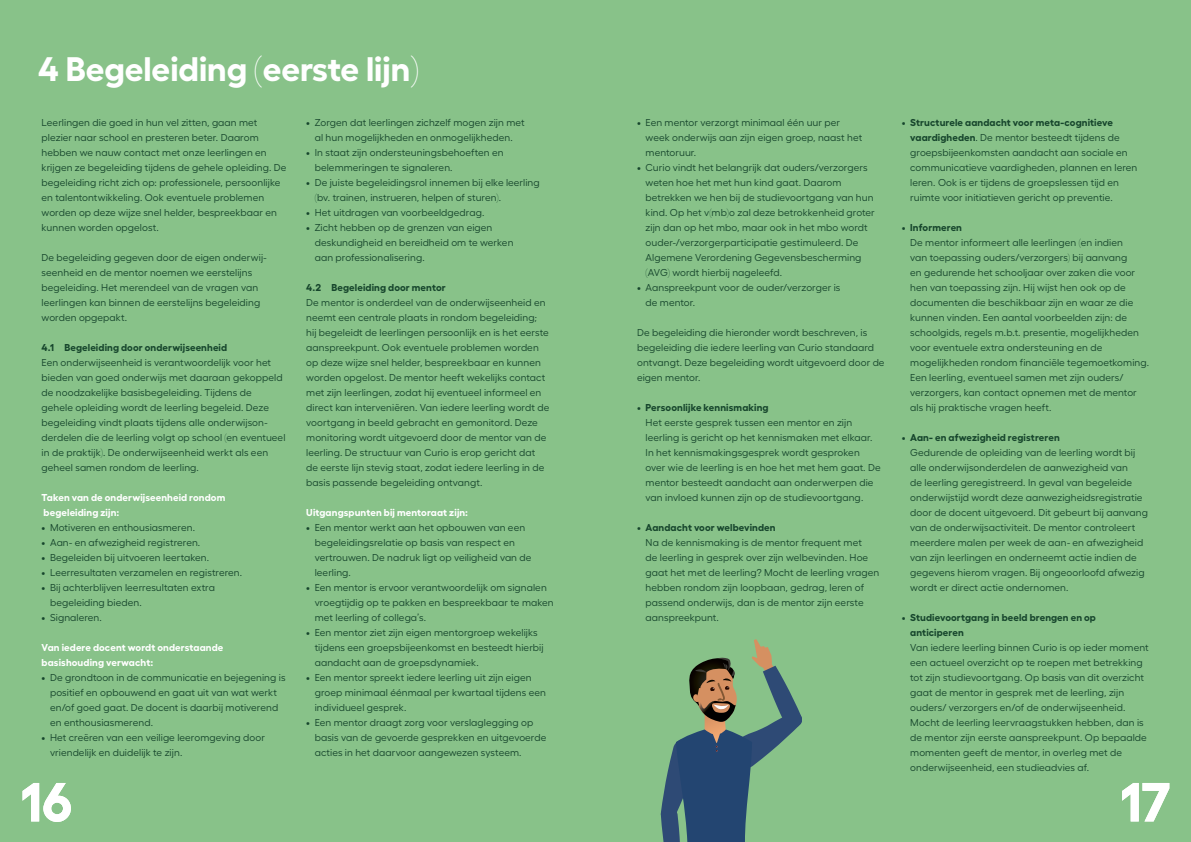
<style>
.page{position:relative;width:1191px;height:842px;background:#88c289}
.page>*{position:absolute;margin:0;border:0;box-sizing:border-box;transform-origin:0 0}
.t1{font:700 55px "Fellix";color:#fff}
.t2{font:700 34px "Fellix";color:#fff}
.t3{font:10px/15px "Fellix";letter-spacing:.01em;color:#16452c}
.t4{font:700 10px/15px "Fellix";letter-spacing:.01em;color:#16452c}
.t5{font:700 10px/15px "Fellix";letter-spacing:.01em;color:#fff}
.s1{font-weight:700}
</style>
<div class="page">
<svg style="left:660px;top:639px;width:142px;height:203px"></svg>
<h2 class="t2" style="left:38px;top:41px;width:382px">4 Begeleiding (eerste lijn)</h2>
<p class="t3" style="left:42px;top:114px;width:246px">Leerlingen die goed in hun vel zitten, gaan met plezier naar school en presteren beter. Daarom hebben we nauw contact met onze leerlingen en krijgen ze begeleiding tijdens de gehele opleiding. De begeleiding richt zich op: professionele, persoonlijke en talentontwikkeling. Ook eventuele problemen worden op deze wijze snel helder, bespreekbaar en kunnen worden opgelost.</p>
<p class="t3" style="left:42px;top:249px;width:226px">De begeleiding gegeven door de eigen onderwij&shy;seenheid en de mentor noemen we eerstelijns begeleiding. Het merendeel van de vragen van leerlingen kan binnen de eerstelijns begeleiding worden opgepakt.</p>
<p class="t4" style="left:42px;top:338px;width:187px">4.1 Begeleiding door onderwijseenheid</p>
<p class="t3" style="left:42px;top:354px;width:245px">Een onderwijseenheid is verantwoordelijk voor het bieden van goed onderwijs met daaraan gekoppeld de noodzakelijke basisbegeleiding. Tijdens de gehele opleiding wordt de leerling begeleid. Deze begeleiding vindt plaats tijdens alle onderwijson&shy;derdelen die de leerling volgt op school (en eventueel in de praktijk). De onderwijseenheid werkt als een geheel samen rondom de leerling.</p>
<p class="t5" style="left:42px;top:488px;width:185px">Taken van de onderwijseenheid rondom begeleiding zijn:</p>
<p class="t3" style="left:42px;top:519px;width:155px"><span class="s1">•</span> Motiveren en enthousiasmeren.</p>
<p class="t3" style="left:42px;top:534px;width:160px"><span class="s1">•</span> Aan- en afwezigheid registreren.</p>
<p class="t3" style="left:42px;top:549px;width:169px"><span class="s1">•</span> Begeleiden bij uitvoeren leertaken.</p>
<p class="t3" style="left:42px;top:564px;width:202px"><span class="s1">•</span> Leerresultaten verzamelen en registreren.</p>
<p class="t3" style="left:50px;top:579px;width:166px;text-indent:-8px"><span class="s1">•</span> Bij achterblijven leerresultaten extra begeleiding bieden.</p>
<p class="t3" style="left:42px;top:609px;width:62px"><span class="s1">•</span> Signaleren.</p>
<p class="t5" style="left:42px;top:638px;width:183px">Van iedere docent wordt onderstaande basishouding verwacht:</p>
<p class="t3" style="left:50px;top:669px;width:237px;text-indent:-8px"><span class="s1">•</span> De grondtoon in de communicatie en bejegening is positief en opbouwend en gaat uit van wat werkt en/of goed gaat. De docent is daarbij motiverend en enthousiasmerend.</p>
<p class="t3" style="left:50px;top:729px;width:216px;text-indent:-8px"><span class="s1">•</span> Het creëren van een veilige leeromgeving door vriendelijk en duidelijk te zijn.</p>
<p class="t3" style="left:306px;top:114px;width:220px;text-align:center"><span class="s1">•</span> Zorgen dat leerlingen zichzelf mogen zijn met al hun mogelijkheden en onmogelijkheden.</p>
<p class="t3" style="left:315px;top:144px;width:190px;text-indent:-8px"><span class="s1">•</span> In staat zijn ondersteuningsbehoeften en belemmeringen te signaleren.</p>
<p class="t3" style="left:315px;top:174px;width:226px;text-indent:-8px"><span class="s1">•</span> De juiste begeleidingsrol innemen bij elke leerling (bv. trainen, instrueren, helpen of sturen).</p>
<p class="t3" style="left:306px;top:204px;width:180px"><span class="s1">•</span> Het uitdragen van voorbeeldgedrag.</p>
<p class="t3" style="left:315px;top:219px;width:200px;text-indent:-8px"><span class="s1">•</span> Zicht hebben op de grenzen van eigen deskundigheid en bereidheid om te werken aan professionalisering.</p>
<p class="t4" style="left:306px;top:278px;width:141px">4.2 Begeleiding door mentor</p>
<p class="t3" style="left:306px;top:294px;width:244px">De mentor is onderdeel van de onderwijseenheid en neemt een centrale plaats in rondom begeleiding; hij begeleidt de leerlingen persoonlijk en is het eerste aanspreekpunt. Ook eventuele problemen worden op deze wijze snel helder, bespreekbaar en kunnen worden opgelost. De mentor heeft wekelijks contact met zijn leerlingen, zodat hij eventueel informeel en direct kan interveniëren. Van iedere leerling wordt de voortgang in beeld gebracht en gemonitord. Deze monitoring wordt uitgevoerd door de mentor van de leerling. De structuur van Curio is erop gericht dat de eerste lijn stevig staat, zodat iedere leerling in de basis passende begeleiding ontvangt.</p>
<p class="t5" style="left:306px;top:503px;width:163px">Uitgangspunten bij mentoraat zijn:</p>
<p class="t3" style="left:315px;top:519px;width:218px;text-indent:-8px"><span class="s1">•</span> Een mentor werkt aan het opbouwen van een begeleidingsrelatie op basis van respect en vertrouwen. De nadruk ligt op veiligheid van de leerling.</p>
<p class="t3" style="left:315px;top:579px;width:240px;text-indent:-8px"><span class="s1">•</span> Een mentor is ervoor verantwoordelijk om signalen vroegtijdig op te pakken en bespreekbaar te maken met leerling of collega’s.</p>
<p class="t3" style="left:315px;top:624px;width:230px;text-indent:-8px"><span class="s1">•</span> Een mentor ziet zijn eigen mentorgroep wekelijks tijdens een groepsbijeenkomst en besteedt hierbij aandacht aan de groepsdynamiek.</p>
<p class="t3" style="left:315px;top:669px;width:233px;text-indent:-8px"><span class="s1">•</span> Een mentor spreekt iedere leerling uit zijn eigen groep minimaal éénmaal per kwartaal tijdens een individueel gesprek.</p>
<p class="t3" style="left:315px;top:714px;width:233px;text-indent:-8px"><span class="s1">•</span> Een mentor draagt zorg voor verslaglegging op basis van de gevoerde gesprekken en uitgevoerde acties in het daarvoor aangewezen systeem.</p>
<p class="t3" style="left:645px;top:114px;width:218px;text-indent:-8px"><span class="s1">•</span> Een mentor verzorgt minimaal één uur per week onderwijs aan zijn eigen groep, naast het mentoruur.</p>
<p class="t3" style="left:645px;top:159px;width:231px;text-indent:-8px"><span class="s1">•</span> Curio vindt het belangrijk dat ouders/verzorgers weten hoe het met hun kind gaat. Daarom betrekken we hen bij de studievoortgang van hun kind. Op het v(mb)o zal deze betrokkenheid groter zijn dan op het mbo, maar ook in het mbo wordt ouder-/verzorgerparticipatie gestimuleerd. De Algemene Verordening Gegevensbescherming (AVG) wordt hierbij nageleefd.</p>
<p class="t3" style="left:645px;top:279px;width:196px;text-indent:-8px"><span class="s1">•</span> Aanspreekpunt voor de ouder/verzorger is de mentor.</p>
<p class="t3" style="left:637px;top:324px;width:249px">De begeleiding die hieronder wordt beschreven, is begeleiding die iedere leerling van Curio standaard ontvangt. Deze begeleiding wordt uitgevoerd door de eigen mentor.</p>
<p class="t4" style="left:637px;top:398px;width:133px">• Persoonlijke kennismaking</p>
<p class="t3" style="left:645px;top:414px;width:236px">Het eerste gesprek tussen een mentor en zijn leerling is gericht op het kennismaken met elkaar.<br>In het kennismakingsgesprek wordt gesproken over wie de leerling is en hoe het met hem gaat. De mentor besteedt aandacht aan onderwerpen die van invloed kunnen zijn op de studievoortgang.</p>
<p class="t4" style="left:637px;top:518px;width:140px">• Aandacht voor welbevinden</p>
<p class="t3" style="left:645px;top:534px;width:235px">Na de kennismaking is de mentor frequent met<br>de leerling in gesprek over zijn welbevinden. Hoe gaat het met de leerling? Mocht de leerling vragen hebben rondom zijn loopbaan, gedrag, leren of passend onderwijs, dan is de mentor zijn eerste aanspreekpunt.</p>
<p class="t3" style="left:910px;top:114px;width:229px;text-indent:-8px"><span class="s1">• Structurele aandacht voor meta-cognitieve vaardigheden</span>. De mentor besteedt tijdens de groepsbijeenkomsten aandacht aan sociale en communicatieve vaardigheden, plannen en leren leren. Ook is er tijdens de groepslessen tijd en ruimte voor initiatieven gericht op preventie.</p>
<p class="t4" style="left:901px;top:218px;width:62px">• Informeren</p>
<p class="t3" style="left:910px;top:234px;width:240px">De mentor informeert alle leerlingen (en indien<br>van toepassing ouders/verzorgers) bij aanvang<br>en gedurende het schooljaar over zaken die voor hen van toepassing zijn. Hij wijst hen ook op de documenten die beschikbaar zijn en waar ze die kunnen vinden. Een aantal voorbeelden zijn: de schoolgids, regels m.b.t. presentie, mogelijkheden voor eventuele extra ondersteuning en de mogelijkheden rondom financiële tegemoetkoming.<br>Een leerling, eventueel samen met zijn ouders/ verzorgers, kan contact opnemen met de mentor als hij praktische vragen heeft.</p>
<p class="t4" style="left:901px;top:428px;width:159px">• Aan- en afwezigheid registreren</p>
<p class="t3" style="left:910px;top:444px;width:239px">Gedurende de opleiding van de leerling wordt bij alle onderwijsonderdelen de aanwezigheid van<br>de leerling geregistreerd. In geval van begeleide onderwijstijd wordt deze aanwezigheidsregistratie door de docent uitgevoerd. Dit gebeurt bij aanvang van de onderwijsactiviteit. De mentor controleert meerdere malen per week de aan- en afwezigheid van zijn leerlingen en onderneemt actie indien de gegevens hierom vragen. Bij ongeoorloofd afwezig wordt er direct actie ondernomen.</p>
<p class="t4" style="left:910px;top:608px;width:187px;text-indent:-8px">• Studievoortgang in beeld brengen en op anticiperen</p>
<p class="t3" style="left:910px;top:639px;width:240px">Van iedere leerling binnen Curio is op ieder moment een actueel overzicht op te roepen met betrekking tot zijn studievoortgang. Op basis van dit overzicht gaat de mentor in gesprek met de leerling, zijn ouders/ verzorgers en/of de onderwijseenheid.<br>Mocht de leerling leervraagstukken hebben, dan is de mentor zijn eerste aanspreekpunt. Op bepaalde momenten geeft de mentor, in overleg met de onderwijseenheid, een studieadvies af.</p>
<h1 class="t1" style="left:21px;top:758px;width:53px">16</h1>
<h1 class="t1" style="left:1120px;top:758px;width:52px">17</h1>
</div>
